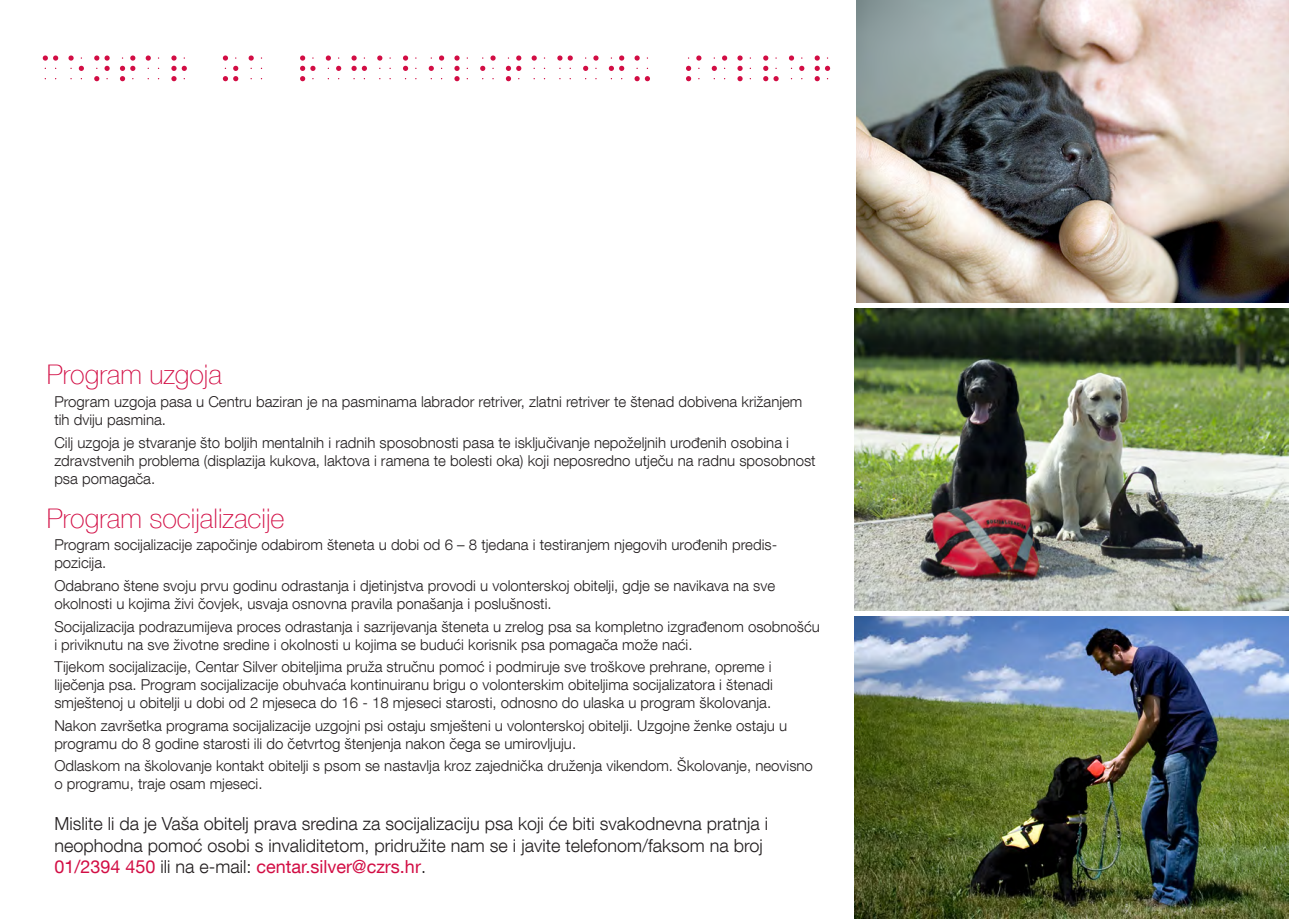
<style>
.page{position:relative;width:1289px;height:919px;background:#fff}
.page>*{position:absolute;margin:0;border:0;box-sizing:border-box;transform-origin:0 0}
.t1{font:100 27px "Helvetica Neue LT Com";color:#d20d44}
.t2{font:300 18px/21.6px "Helvetica Neue LT Com";color:#231f20}
.t3{font:300 15px/18px "Helvetica Neue LT Com";color:#231f20}
.s1{font-weight:400;color:#d20d44}
</style>
<div class="page">
<svg style="left:43px;top:55px;width:15px;height:24px"></svg>
<svg style="left:68px;top:55px;width:16px;height:24px"></svg>
<svg style="left:94px;top:55px;width:16px;height:26px"></svg>
<svg style="left:120px;top:55px;width:15px;height:26px"></svg>
<svg style="left:146px;top:55px;width:13px;height:24px"></svg>
<svg style="left:171px;top:55px;width:16px;height:26px"></svg>
<svg style="left:223px;top:55px;width:15px;height:26px"></svg>
<svg style="left:248px;top:55px;width:14px;height:24px"></svg>
<svg style="left:300px;top:55px;width:15px;height:26px"></svg>
<svg style="left:326px;top:55px;width:15px;height:24px"></svg>
<svg style="left:351px;top:55px;width:16px;height:24px"></svg>
<svg style="left:377px;top:55px;width:14px;height:24px"></svg>
<svg style="left:403px;top:55px;width:13px;height:24px"></svg>
<svg style="left:428px;top:55px;width:16px;height:24px"></svg>
<svg style="left:454px;top:55px;width:14px;height:26px"></svg>
<svg style="left:480px;top:55px;width:15px;height:24px"></svg>
<svg style="left:506px;top:55px;width:15px;height:26px"></svg>
<svg style="left:531px;top:55px;width:14px;height:24px"></svg>
<svg style="left:557px;top:55px;width:16px;height:24px"></svg>
<svg style="left:583px;top:55px;width:15px;height:24px"></svg>
<svg style="left:609px;top:55px;width:15px;height:24px"></svg>
<svg style="left:634px;top:55px;width:16px;height:26px"></svg>
<svg style="left:686px;top:55px;width:15px;height:26px"></svg>
<svg style="left:711px;top:55px;width:16px;height:24px"></svg>
<svg style="left:737px;top:55px;width:14px;height:26px"></svg>
<svg style="left:763px;top:55px;width:15px;height:26px"></svg>
<svg style="left:789px;top:55px;width:15px;height:24px"></svg>
<svg style="left:814px;top:55px;width:16px;height:26px"></svg>
<img style="left:856px;top:0;width:432px;height:302px">
<img style="left:855px;top:308px;width:433px;height:302px">
<img style="left:855px;top:616px;width:433px;height:302px">
<h1 class="t1" style="left:47px;top:359px;width:177px">Program uzgoja</h1>
<p class="t3" style="left:54px;top:392px;width:749px">Program uzgoja pasa u Centru baziran je na pasminama labrador retriver, zlatni retriver te štenad dobivena križanjem tih dviju pasmina.</p>
<p class="t3" style="left:54px;top:433px;width:763px">Cilj uzgoja je stvaranje što boljih mentalnih i radnih sposobnosti pasa te isključivanje nepoželjnih urođenih osobina i zdravstvenih problema (displazija kukova, laktova i ramena te bolesti oka) koji neposredno utječu na radnu sposobnost psa pomagača.</p>
<h1 class="t1" style="left:47px;top:502px;width:239px">Program socijalizacije</h1>
<p class="t3" style="left:54px;top:535px;width:724px">Program socijalizacije započinje odabirom šteneta u dobi od 6 – 8 tjedana i testiranjem njegovih urođenih predis&shy;pozicija.</p>
<p class="t3" style="left:54px;top:576px;width:722px">Odabrano štene svoju prvu godinu odrastanja i djetinjstva provodi u volonterskoj obitelji, gdje se navikava na sve okolnosti u kojima živi čovjek, usvaja osnovna pravila ponašanja i poslušnosti.</p>
<p class="t3" style="left:54px;top:616px;width:767px">Socijalizacija podrazumijeva proces odrastanja i sazrijevanja šteneta u zrelog psa sa kompletno izgrađenom osobnošću i priviknutu na sve životne sredine i okolnosti u kojima se budući korisnik psa pomagača može naći.</p>
<p class="t3" style="left:54px;top:657px;width:720px;text-align:justify">Tijekom socijalizacije, Centar Silver obiteljima pruža stručnu pomoć i podmiruje sve troškove prehrane, opreme i liječenja psa. Program socijalizacije obuhvaća kontinuiranu brigu o volonterskim obiteljima socijalizatora i štenadi smještenoj u obitelji u dobi od 2 mjeseca do 16 - 18 mjeseci starosti, odnosno do ulaska u program školovanja.</p>
<p class="t3" style="left:54px;top:715px;width:734px">Nakon završetka programa socijalizacije uzgojni psi ostaju smješteni u volonterskoj obitelji. Uzgojne ženke ostaju u programu do 8 godine starosti ili do četvrtog štenjenja nakon čega se umirovljuju.</p>
<p class="t3" style="left:54px;top:756px;width:760px">Odlaskom na školovanje kontakt obitelji s psom se nastavlja kroz zajednička druženja vikendom. Školovanje, neovisno o programu, traje osam mjeseci.</p>
<p class="t2" style="left:54px;top:812px;width:715px">Mislite li da je Vaša obitelj prava sredina za socijalizaciju psa koji će biti svakodnevna pratnja i neophodna pomoć osobi s invaliditetom, pridružite nam se i javite telefonom/faksom na broj<br><span class="s1">01/2394 450</span> ili na e-mail: <span class="s1">centar.silver@czrs.hr</span>.</p>
</div>
